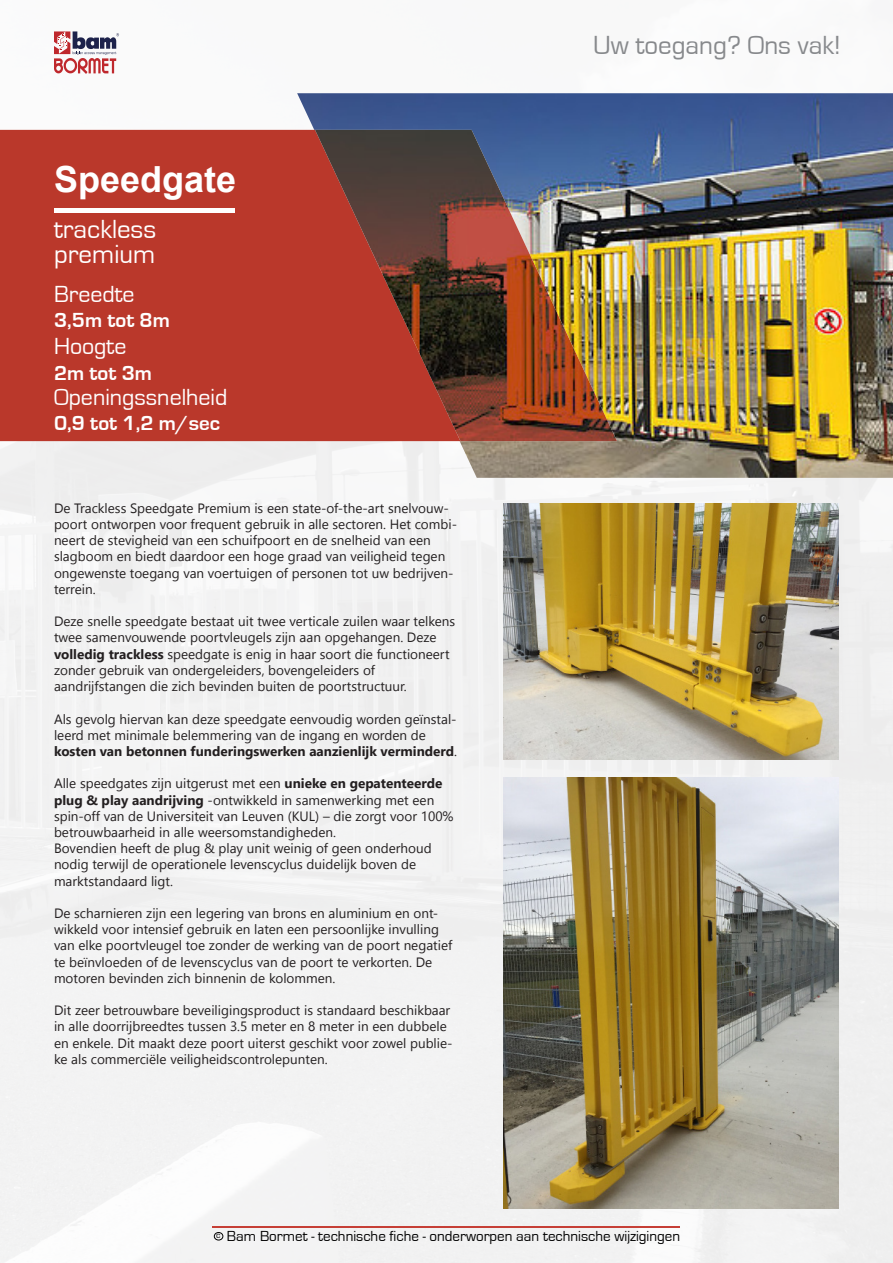
<style>
.page{position:relative;width:893px;height:1263px;background:#fff}
.page>*{position:absolute;margin:0;border:0;box-sizing:border-box;transform-origin:0 0}
.t1{font:700 36px "Arial";color:#fff}
.t2{font:27px "Eurostile";color:#87898c}
.t3{font:27px "Eurostile";color:#fff}
.t4{font:24px "Eurostile";color:#fff}
.t5{font:700 21px "Eurostile";color:#fff}
.t6{font:15px "Eurostile";color:#000}
.t7{font:13.5px "Segoe UI Symbol";color:#231f20}
.t8{font:700 13.5px "Segoe UI";color:#231f20}
</style>
<div class="page">
<div style="left:0;top:34px;width:893px;height:1229px;background:#f3f3f3"></div>
<div style="left:214px;top:1232px;width:9px;height:8px;border:1px solid #000;border-radius:50%"></div>
<hr style="left:213px;top:1226px;width:467px;height:1px;background:#c63f36">
<svg style="left:54px;top:31px;width:65px;height:43px"></svg>
<img style="left:297px;top:93px;width:596px;height:385px">
<div style="left:0;top:130px;width:315px;height:311px;background:#ba382b"></div>
<img style="left:460px;top:130px;width:157px;height:311px">
<svg style="left:315px;top:130px;width:145px;height:311px;background:#83382d"></svg>
<hr style="left:54px;top:208px;width:181px;height:4px;background:#fff">
<img style="left:503px;top:503px;width:336px;height:257px">
<img style="left:503px;top:777px;width:336px;height:432px">
<svg style="left:442px;top:716px;width:14px;height:8px"></svg>
<svg style="left:406px;top:714px;width:19px;height:26px"></svg>
<svg style="left:347px;top:908px;width:13px;height:10px"></svg>
<svg style="left:381px;top:911px;width:9px;height:7px"></svg>
<svg style="left:396px;top:911px;width:6px;height:7px"></svg>
<div style="left:342px;top:924px;width:59px;height:43px;background:#f3f3f3"></div>
<div style="left:54px;top:503px;width:402px;height:91px;background:#f4f4f4"></div>
<div style="left:54px;top:616px;width:395px;height:78px;background:#f1f1f2"></div>
<div style="left:54px;top:713px;width:220px;height:30px;background:#f4f4f4"></div>
<div style="left:280px;top:713px;width:120px;height:30px;background:#f0f0f0"></div>
<div style="left:54px;top:778px;width:399px;height:111px;background:#f3f3f4"></div>
<div style="left:410px;top:924px;width:43px;height:43px;background:#f2f2f2"></div>
<div style="left:54px;top:908px;width:282px;height:75px;background:#f3f3f3"></div>
<div style="left:55px;top:1005px;width:397px;height:62px;background:#f3f3f3"></div>
<p class="t1" style="left:54px;top:154px;width:184px">Speedgate</p>
<p class="t3" style="left:54px;top:214px;width:104px">trackless</p>
<p class="t3" style="left:54px;top:240px;width:103px">premium</p>
<p class="t4" style="left:54px;top:281px;width:82px">Breedte</p>
<p class="t5" style="left:54px;top:309px;width:117px">3,5m tot 8m</p>
<p class="t4" style="left:54px;top:333px;width:74px">Hoogte</p>
<p class="t5" style="left:54px;top:361px;width:100px">2m tot 3m</p>
<p class="t4" style="left:54px;top:384px;width:175px">Openingssnelheid</p>
<p class="t5" style="left:54px;top:412px;width:168px">0,9 tot 1,2 m/sec</p>
<p class="t7" style="left:105px;top:500px;width:23px">● ▲▲</p>
<p class="t7" style="left:281px;top:500px;width:68px">■ ▲▼▼ □▼</p>
<p class="t7" style="left:380px;top:500px;width:55px">▼ ▲■ ●❖□◆</p>
<p class="t7" style="left:62px;top:516px;width:68px">□□ ▼ □■▼ □</p>
<p class="t7" style="left:149px;top:516px;width:35px">■ ❖□□</p>
<p class="t7" style="left:206px;top:516px;width:36px">❑◆ ■▼</p>
<p class="t7" style="left:272px;top:516px;width:158px">◆ ■ ●● ▲ ▼□ ■ ★▼ □</p>
<p class="t7" style="left:108px;top:533px;width:25px">▲▼ ❖</p>
<p class="t7" style="left:211px;top:533px;width:99px">■ ▲ ◆ □□▼ ■</p>
<p class="t7" style="left:331px;top:533px;width:25px">▲■ ●</p>
<p class="t7" style="left:423px;top:533px;width:9px">■</p>
<p class="t7" style="left:326px;top:549px;width:46px">❖■ ❖●</p>
<p class="t7" style="left:101px;top:565px;width:42px">■▲▼ ▼□</p>
<p class="t7" style="left:164px;top:565px;width:84px">■ ❖ ■ ❖□ ▼◆</p>
<p class="t7" style="left:312px;top:565px;width:69px">▲□■ ■ ▼□▼ ◆</p>
<p class="t7" style="left:87px;top:614px;width:45px">▲■ ●● ▲</p>
<p class="t7" style="left:176px;top:614px;width:88px">▼ ▲▼ ▼ ◆▼ ▼</p>
<p class="t7" style="left:289px;top:614px;width:90px">❖ ▼ ● ◆●■</p>
<p class="t7" style="left:414px;top:614px;width:43px">▼● ■▲</p>
<p class="t7" style="left:117px;top:630px;width:55px">■❖□◆ ■</p>
<p class="t7" style="left:198px;top:630px;width:99px">□□ ▼❖● ◆ ●▲ ■</p>
<p class="t8" style="left:54px;top:641px;width:121px">volledig trackless ▲</p>
<p class="t7" style="left:218px;top:646px;width:44px">▼ ▲ ■</p>
<p class="t7" style="left:279px;top:646px;width:9px">■</p>
<p class="t7" style="left:320px;top:646px;width:33px">▲□□ ▼</p>
<p class="t7" style="left:381px;top:646px;width:46px">◆■ ▼□■</p>
<p class="t7" style="left:127px;top:662px;width:63px">◆ ❖ ■ □■</p>
<p class="t7" style="left:223px;top:662px;width:102px">● ▲ □❖■ ●</p>
<p class="t7" style="left:68px;top:678px;width:80px">■ ▲▼■ ■</p>
<p class="t7" style="left:214px;top:678px;width:83px">❖■ ■ ◆▼■</p>
<p class="t7" style="left:326px;top:678px;width:76px">□□ ▼▲▼ ◆ ▼◆◆</p>
<p class="t7" style="left:90px;top:711px;width:19px">❖□●</p>
<p class="t7" style="left:181px;top:711px;width:9px">■</p>
<p class="t7" style="left:275px;top:711px;width:60px">▼ ■❖□◆</p>
<p class="t7" style="left:423px;top:711px;width:30px">■▲▼ ●</p>
<p class="t7" style="left:54px;top:727px;width:5px">●</p>
<p class="t7" style="left:236px;top:727px;width:42px">■ ❖ ■</p>
<p class="t7" style="left:399px;top:727px;width:9px">■</p>
<p class="t8" style="left:54px;top:738px;width:402px">kosten van betonnen funderingswerken aanzienlijk verminderd</p>
<p class="t7" style="left:63px;top:776px;width:25px">●● ▲</p>
<p class="t7" style="left:131px;top:776px;width:62px">▼▲ ■ ◆▼</p>
<p class="t7" style="left:211px;top:776px;width:19px">◆▲▼</p>
<p class="t8" style="left:251px;top:771px;width:193px">▼ ■ unieke en gepatenteerde</p>
<p class="t8" style="left:54px;top:787px;width:181px">plug &amp; play aandrijving □■▼</p>
<p class="t7" style="left:266px;top:792px;width:37px">● ■ ▲</p>
<p class="t7" style="left:54px;top:808px;width:72px">▲ ■□ ❖■</p>
<p class="t7" style="left:156px;top:808px;width:83px">■❖ ▲▼ ▼ ❖■</p>
<p class="t7" style="left:255px;top:808px;width:30px">◆❖ ■</p>
<p class="t7" style="left:362px;top:808px;width:52px">□ ▼ ❖□□</p>
<p class="t7" style="left:69px;top:824px;width:26px">▼ □◆</p>
<p class="t7" style="left:162px;top:824px;width:26px">■ ●●</p>
<p class="t7" style="left:227px;top:824px;width:52px">▲□ ▲▼ ■</p>
<p class="t7" style="left:326px;top:824px;width:9px">■</p>
<p class="t7" style="left:62px;top:840px;width:31px">□❖ ■</p>
<p class="t7" style="left:227px;top:840px;width:45px">● ◆■▼</p>
<p class="t7" style="left:354px;top:840px;width:28px">■ □■</p>
<p class="t7" style="left:151px;top:857px;width:118px">□ ▼□■● ●❖■▲</p>
<p class="t7" style="left:286px;top:857px;width:37px">●◆▲ ◆</p>
<p class="t7" style="left:340px;top:857px;width:59px">● □❖ ■</p>
<p class="t7" style="left:84px;top:873px;width:31px">▼▲▼ ■</p>
<p class="t7" style="left:229px;top:905px;width:152px">■ ❖ ■ □■▲ ■ ●◆ ■◆</p>
<p class="t7" style="left:402px;top:905px;width:33px">■ □■▼</p>
<p class="t7" style="left:87px;top:921px;width:83px">● ❖□□ ■▼ ■▲</p>
<p class="t7" style="left:214px;top:921px;width:71px">◆ ■ ●▼■</p>
<p class="t7" style="left:301px;top:921px;width:65px">■ ▲□□■●</p>
<p class="t7" style="left:392px;top:921px;width:41px">■❖◆●● ■</p>
<p class="t7" style="left:54px;top:938px;width:36px">❖ ■ ●</p>
<p class="t7" style="left:114px;top:938px;width:118px">□□ ▼❖● ◆ ● ▼□ □■</p>
<p class="t7" style="left:304px;top:938px;width:42px">■ ❖ ■</p>
<p class="t7" style="left:374px;top:938px;width:38px">□□ ▼ ■</p>
<p class="t7" style="left:54px;top:954px;width:60px">▼ ■❖●□</p>
<p class="t7" style="left:180px;top:954px;width:39px">●❖■▲</p>
<p class="t7" style="left:237px;top:954px;width:43px">●◆▲ ❖ ■</p>
<p class="t7" style="left:308px;top:954px;width:52px">□□ ▼ ▼ ❖</p>
<p class="t7" style="left:377px;top:954px;width:34px">□▼■</p>
<p class="t7" style="left:66px;top:970px;width:41px">□▼□ ■</p>
<p class="t7" style="left:124px;top:970px;width:42px">❖■ ■</p>
<p class="t7" style="left:206px;top:970px;width:42px">■■ ■■</p>
<p class="t7" style="left:275px;top:970px;width:21px">□●□</p>
<p class="t7" style="left:325px;top:970px;width:9px">■</p>
<p class="t7" style="left:119px;top:1002px;width:26px">▼ □◆</p>
<p class="t7" style="left:198px;top:1002px;width:145px">❖ ● ■▲ □◆▼ ▲ ▲▼■</p>
<p class="t7" style="left:57px;top:1019px;width:26px">■ ●●</p>
<p class="t7" style="left:167px;top:1019px;width:72px">▼ ▲ ▼◆▲▲ ■ ✓</p>
<p class="t7" style="left:436px;top:1019px;width:5px">●</p>
<p class="t7" style="left:61px;top:1035px;width:44px">■ ■ ●</p>
<p class="t7" style="left:219px;top:1035px;width:68px">□□▼ ◆▼ ▲▼</p>
<p class="t7" style="left:304px;top:1035px;width:134px">▲ ▼ ❖□□ □ ● ◆●</p>
<p class="t7" style="left:78px;top:1051px;width:28px">●▲ □</p>
<p class="t7" style="left:156px;top:1051px;width:36px">● ❖ ●</p>
<p class="t7" style="left:227px;top:1051px;width:99px">▲ □■▼ □● ◆■▼ ■</p>
<h2 class="t2" style="left:593px;top:31px;width:249px">Uw toegang? Ons vak!</h2>
<p class="t6" style="left:216px;top:1228px;width:466px"><sup>c</sup> Bam Bormet - technische fiche - onderworpen aan technische wijzigingen</p>
</div>
